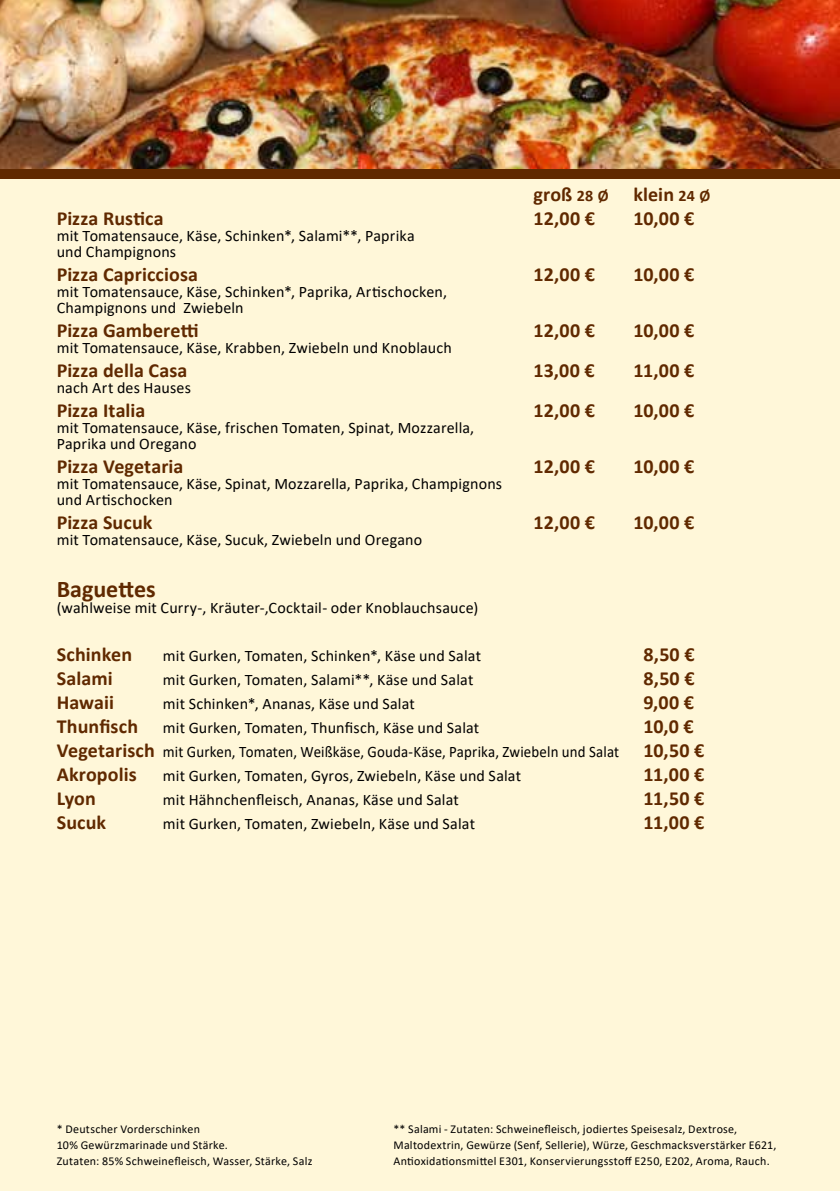
<style>
.page{position:relative;width:840px;height:1191px;background:#fff}
.page>*{position:absolute;margin:0;border:0;box-sizing:border-box;transform-origin:0 0}
.t1{font:700 24px "Calibri";color:#602900}
.t2{font:700 20px "Calibri";letter-spacing:.005em;color:#602900}
.t3{font:16px/16px "Calibri";letter-spacing:.01em;color:#000}
.t4{font:16px "Calibri";letter-spacing:.01em;color:#000;scale:.93 1}
.t5{font:12px/16px "Calibri";letter-spacing:.02em;color:#000}
.s1{font-size:16px}
.s2{font-weight:700;font-size:20px;color:#602900}
</style>
<div class="page">
<div style="left:0;top:0;width:839px;height:1191px;background:#fff7d9"></div>
<img style="left:0;top:0;width:839px;height:169px">
<div style="left:0;top:169px;width:839px;height:10px;background:#602900"></div>
<p class="t2" style="left:533px;top:180px;width:178px">groß <span class="s1">28 Ø</span> klein <span class="s1">24 Ø</span></p>
<p class="t2" style="left:57px;top:204px;width:108px">Pizza Rustica</p>
<p class="t2" style="left:533px;top:204px;width:63px">12,00 €</p>
<p class="t2" style="left:633px;top:204px;width:62px">10,00 €</p>
<p class="t3" style="left:57px;top:227px;width:359px">mit Tomatensauce, Käse, Schinken*, Salami**, Paprika und Champignons</p>
<p class="t2" style="left:57px;top:260px;width:143px">Pizza Capricciosa</p>
<p class="t2" style="left:533px;top:260px;width:63px">12,00 €</p>
<p class="t2" style="left:633px;top:260px;width:62px">10,00 €</p>
<p class="t3" style="left:57px;top:283px;width:391px">mit Tomatensauce, Käse, Schinken*, Paprika, Artischocken,<br>Champignons und Zwiebeln</p>
<p class="t2" style="left:57px;top:316px;width:143px">Pizza Gamberetti</p>
<p class="t2" style="left:533px;top:316px;width:63px">12,00 €</p>
<p class="t2" style="left:633px;top:316px;width:62px">10,00 €</p>
<p class="t3" style="left:57px;top:339px;width:396px">mit Tomatensauce, Käse, Krabben, Zwiebeln und Knoblauch</p>
<p class="t2" style="left:57px;top:356px;width:132px">Pizza della Casa</p>
<p class="t2" style="left:533px;top:356px;width:63px">13,00 €</p>
<p class="t2" style="left:633px;top:356px;width:62px">11,00 €</p>
<p class="t3" style="left:57px;top:379px;width:136px">nach Art des Hauses</p>
<p class="t2" style="left:57px;top:396px;width:90px">Pizza Italia</p>
<p class="t2" style="left:533px;top:396px;width:63px">12,00 €</p>
<p class="t2" style="left:633px;top:396px;width:62px">10,00 €</p>
<p class="t3" style="left:57px;top:419px;width:419px">mit Tomatensauce, Käse, frischen Tomaten, Spinat, Mozzarella,<br>Paprika und Oregano</p>
<p class="t2" style="left:57px;top:452px;width:128px">Pizza Vegetaria</p>
<p class="t2" style="left:533px;top:452px;width:63px">12,00 €</p>
<p class="t2" style="left:633px;top:452px;width:62px">10,00 €</p>
<p class="t3" style="left:57px;top:475px;width:446px">mit Tomatensauce, Käse, Spinat, Mozzarella, Paprika, Champignons und Artischocken</p>
<p class="t2" style="left:57px;top:508px;width:97px">Pizza Sucuk</p>
<p class="t2" style="left:533px;top:508px;width:63px">12,00 €</p>
<p class="t2" style="left:633px;top:508px;width:62px">10,00 €</p>
<p class="t3" style="left:57px;top:531px;width:367px">mit Tomatensauce, Käse, Sucuk, Zwiebeln und Oregano</p>
<h1 class="t1" style="left:57px;top:572px;width:100px">Baguettes</h1>
<p class="t3" style="left:57px;top:599px;width:423px">(wahlweise mit Curry-, Kräuter-,Cocktail- oder Knoblauchsauce)</p>
<p class="t2" style="left:57px;top:640px;width:77px">Schinken</p>
<p class="t3" style="left:163px;top:647px;width:319px">mit Gurken, Tomaten, Schinken*, Käse und Salat</p>
<p class="t2" style="left:643px;top:640px;width:53px">8,50 €</p>
<p class="t2" style="left:57px;top:664px;width:57px">Salami</p>
<p class="t3" style="left:163px;top:671px;width:312px">mit Gurken, Tomaten, Salami**, Käse und Salat</p>
<p class="t2" style="left:643px;top:664px;width:53px">8,50 €</p>
<p class="t2" style="left:57px;top:688px;width:59px">Hawaii</p>
<p class="t3" style="left:163px;top:695px;width:253px">mit Schinken*, Ananas, Käse und Salat</p>
<p class="t2" style="left:643px;top:688px;width:52px">9,00 €</p>
<p class="t3" style="left:57px;top:719px;width:424px"><span class="s2">Thunfisch</span> mit Gurken, Tomaten, Thunfisch, Käse und Salat</p>
<p class="t2" style="left:643px;top:712px;width:52px">10,0 €</p>
<p class="t4" style="left:57px;top:740px;width:697px"><span class="s2">Vegetarisch</span> mit Gurken, Tomaten, Weißkäse, Gouda-Käse, Paprika, Zwiebeln und Salat <span class="s2">10,50 €</span></p>
<p class="t2" style="left:57px;top:760px;width:81px">Akropolis</p>
<p class="t3" style="left:163px;top:767px;width:359px">mit Gurken, Tomaten, Gyros, Zwiebeln, Käse und Salat</p>
<p class="t2" style="left:643px;top:760px;width:62px">11,00 €</p>
<p class="t2" style="left:57px;top:784px;width:41px">Lyon</p>
<p class="t3" style="left:163px;top:791px;width:297px">mit Hähnchenfleisch, Ananas, Käse und Salat</p>
<p class="t2" style="left:643px;top:784px;width:62px">11,50 €</p>
<p class="t2" style="left:57px;top:808px;width:51px">Sucuk</p>
<p class="t3" style="left:163px;top:815px;width:313px">mit Gurken, Tomaten, Zwiebeln, Käse und Salat</p>
<p class="t2" style="left:643px;top:808px;width:62px">11,00 €</p>
<p class="t5" style="left:57px;top:1121px;width:257px">* Deutscher Vorderschinken<br>10% Gewürzmarinade und Stärke.<br>Zutaten: 85% Schweinefleisch, Wasser, Stärke, Salz</p>
<p class="t5" style="left:393px;top:1121px;width:384px">** Salami - Zutaten: Schweinefleisch, jodiertes Speisesalz, Dextrose,<br>Maltodextrin, Gewürze (Senf, Sellerie), Würze, Geschmacksverstärker E621,<br>Antioxidationsmittel E301, Konservierungsstoff E250, E202, Aroma, Rauch.</p>
</div>
